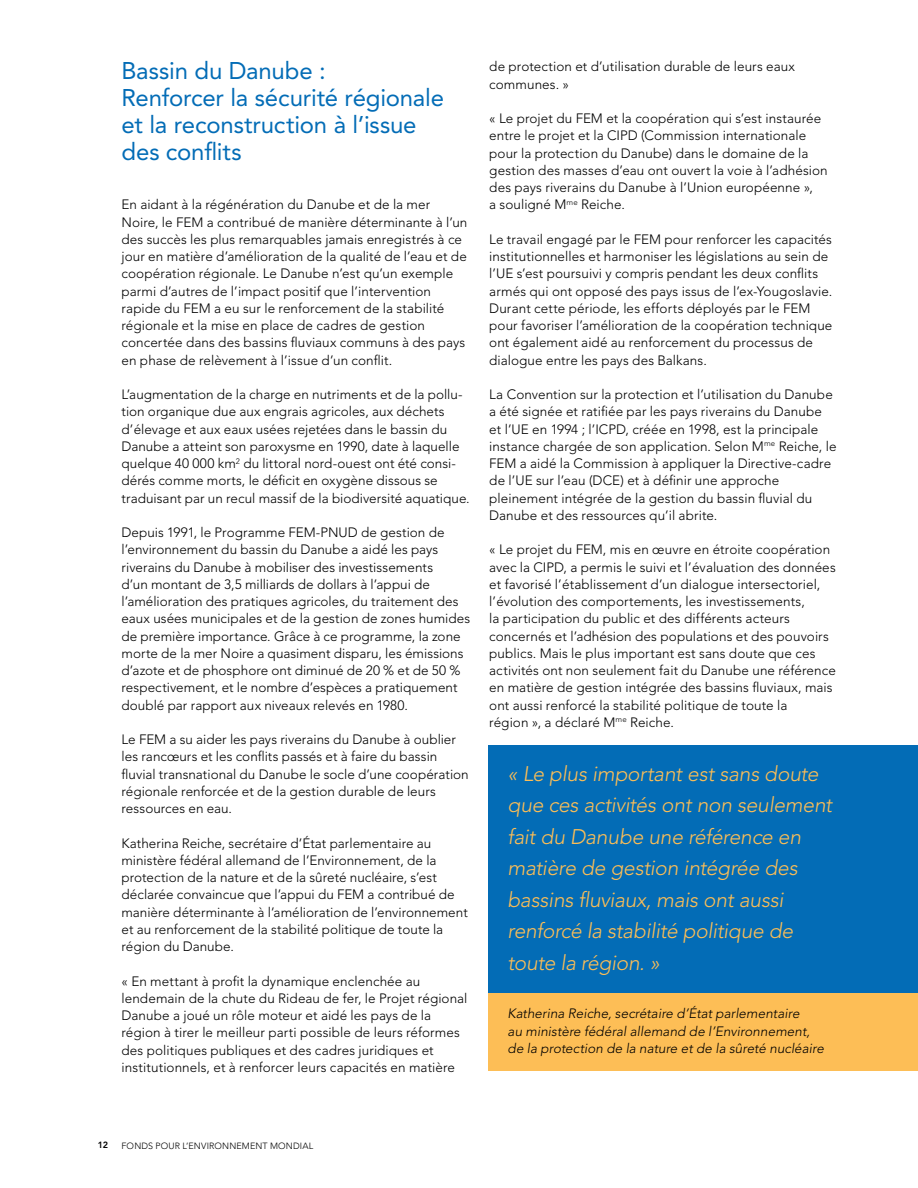
<style>
.page{position:relative;width:918px;height:1188px;background:#fff}
.page>*{position:absolute;margin:0;border:0;box-sizing:border-box;transform-origin:0 0}
.t1{font:24px/27px "Avenir";letter-spacing:-.01em;color:#036cb6}
.t2{font:italic 300 21px/31.5px "Avenir";letter-spacing:-.015em;color:#fdbe56}
.t3{font:300 13.5px/17.2px "Avenir";letter-spacing:.005em;color:#000}
.t4{font:italic 300 13.5px/17.2px "Avenir";color:#000}
.t5{font:300 9px "Avenir LT Std";letter-spacing:.02em;color:#000}
.t6{font:800 9px "Avenir";color:#000}
</style>
<div class="page">
<div style="left:488px;top:745px;width:430px;height:251px;background:#036cb6"></div>
<div style="left:488px;top:993px;width:430px;height:78px;background:#fdbe56"></div>
<h1 class="t1" style="left:122px;top:57px;width:324px">Bassin du Danube :<br>Renforcer la sécurité régionale et la reconstruction à l’issue des conflits</h1>
<p class="t3" style="left:122px;top:196px;width:347px">En aidant à la régénération du Danube et de la mer Noire, le FEM a contribué de manière déterminante à l’un des succès les plus remarquables jamais enregistrés à ce jour en matière d’amélioration de la qualité de l’eau et de coopération régionale. Le Danube n’est qu’un exemple parmi d’autres de l’impact positif que l’intervention rapide du FEM a eu sur le renforcement de la stabilité régionale et la mise en place de cadres de gestion concertée dans des bassins fluviaux communs à des pays en phase de relèvement à l’issue d’un conflit.</p>
<p class="t3" style="left:122px;top:386px;width:350px">L’augmentation de la charge en nutriments et de la pollu&shy;tion organique due aux engrais agricoles, aux déchets d’élevage et aux eaux usées rejetées dans le bassin du Danube a atteint son paroxysme en 1990, date à laquelle quelque 40 000 km<sup>2</sup> du littoral nord-ouest ont été consi&shy;dérés comme morts, le déficit en oxygène dissous se traduisant par un recul massif de la biodiversité aquatique.</p>
<p class="t3" style="left:122px;top:524px;width:350px">Depuis 1991, le Programme FEM-PNUD de gestion de l’environnement du bassin du Danube a aidé les pays riverains du Danube à mobiliser des investissements<br>d’un montant de 3,5 milliards de dollars à l’appui de l’amélioration des pratiques agricoles, du traitement des eaux usées municipales et de la gestion de zones humides de première importance. Grâce à ce programme, la zone morte de la mer Noire a quasiment disparu, les émissions d’azote et de phosphore ont diminué de 20 % et de 50 % respectivement, et le nombre d’espèces a pratiquement doublé par rapport aux niveaux relevés en 1980.</p>
<p class="t3" style="left:122px;top:731px;width:349px">Le FEM a su aider les pays riverains du Danube à oublier les rancœurs et les conflits passés et à faire du bassin fluvial transnational du Danube le socle d’une coopération régionale renforcée et de la gestion durable de leurs ressources en eau.</p>
<p class="t3" style="left:122px;top:834px;width:348px">Katherina Reiche, secrétaire d’État parlementaire au ministère fédéral allemand de l’Environnement, de la protection de la nature et de la sûreté nucléaire, s’est déclarée convaincue que l’appui du FEM a contribué de manière déterminante à l’amélioration de l’environnement et au renforcement de la stabilité politique de toute la région du Danube.</p>
<p class="t3" style="left:122px;top:972px;width:348px">« En mettant à profit la dynamique enclenchée au lendemain de la chute du Rideau de fer, le Projet régional Danube a joué un rôle moteur et aidé les pays de la région à tirer le meilleur parti possible de leurs réformes des politiques publiques et des cadres juridiques et institutionnels, et à renforcer leurs capacités en matière</p>
<p class="t3" style="left:489px;top:58px;width:307px">de protection et d’utilisation durable de leurs eaux communes. »</p>
<p class="t3" style="left:489px;top:110px;width:340px">« Le projet du FEM et la coopération qui s’est instaurée entre le projet et la CIPD (Commission internationale pour la protection du Danube) dans le domaine de la gestion des masses d’eau ont ouvert la voie à l’adhésion des pays riverains du Danube à l’Union européenne »,<br>a souligné M<sup>me</sup> Reiche.</p>
<p class="t3" style="left:489px;top:230px;width:345px">Le travail engagé par le FEM pour renforcer les capacités institutionnelles et harmoniser les législations au sein de l’UE s’est poursuivi y compris pendant les deux conflits armés qui ont opposé des pays issus de l’ex-Yougoslavie.<br>Durant cette période, les efforts déployés par le FEM pour favoriser l’amélioration de la coopération technique ont également aidé au renforcement du processus de dialogue entre les pays des Balkans.</p>
<p class="t3" style="left:489px;top:386px;width:349px">La Convention sur la protection et l’utilisation du Danube a été signée et ratifiée par les pays riverains du Danube et l’UE en 1994 ; l’ICPD, créée en 1998, est la principale instance chargée de son application. Selon M<sup>me</sup> Reiche, le FEM a aidé la Commission à appliquer la Directive-cadre de l’UE sur l’eau (DCE) et à définir une approche pleinement intégrée de la gestion du bassin fluvial du Danube et des ressources qu’il abrite.</p>
<p class="t3" style="left:489px;top:541px;width:348px">« Le projet du FEM, mis en œuvre en étroite coopération avec la CIPD, a permis le suivi et l’évaluation des données et favorisé l’établissement d’un dialogue intersectoriel, l’évolution des comportements, les investissements,<br>la participation du public et des différents acteurs concernés et l’adhésion des populations et des pouvoirs publics. Mais le plus important est sans doute que ces activités ont non seulement fait du Danube une référence en matière de gestion intégrée des bassins fluviaux, mais ont aussi renforcé la stabilité politique de toute la<br>région », a déclaré M<sup>me</sup> Reiche.</p>
<h2 class="t2" style="left:508px;top:758px;width:326px">« Le plus important est sans doute que ces activités ont non seulement fait du Danube une référence en matière de gestion intégrée des bassins fluviaux, mais ont aussi renforcé la stabilité politique de toute la région. »</h2>
<p class="t4" style="left:508px;top:1005px;width:318px">Katherina Reiche, secrétaire d’État parlementaire<br>au ministère fédéral allemand de l’Environnement, de la protection de la nature et de la sûreté nucléaire</p>
<p class="t6" style="left:98px;top:1140px;width:12px">12</p>
<p class="t5" style="left:122px;top:1140px;width:193px">FONDS POUR L’ENVIRONNEMENT MONDIAL</p>
</div>
